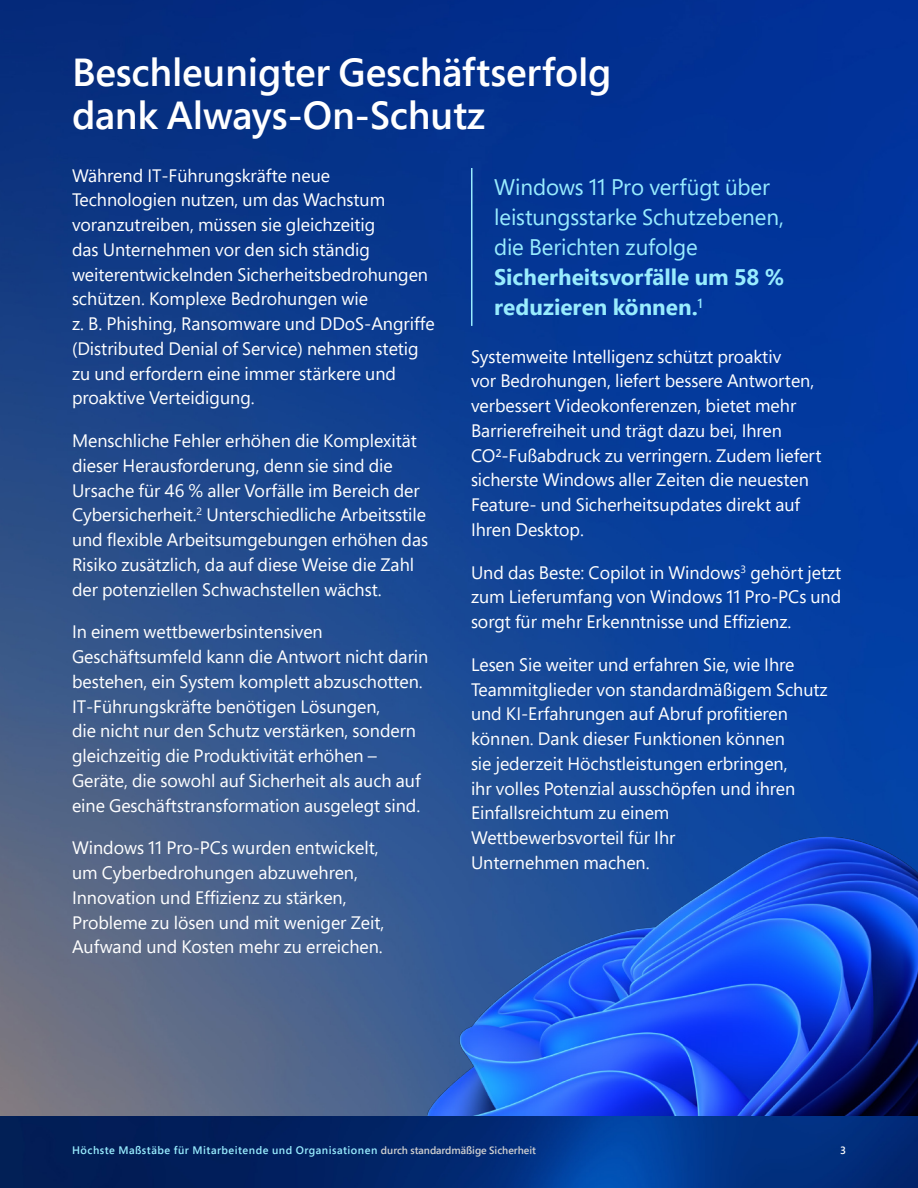
<style>
.page{position:relative;width:918px;height:1188px;background:#fff}
.page>*{position:absolute;margin:0;border:0;box-sizing:border-box;transform-origin:0 0}
.H2_-_Semibold_26___28_6{font:600 39px/42.9px "Segoe Pro";letter-spacing:-.005em;color:#fff}
.QUOTES_blue_-_15___20{font:22.5px/30px "Segoe Pro";letter-spacing:-.005em;color:#98ecfe}
.B2_-_Regular_12___18{font:18px/24.8px "Segoe Pro";color:#fff}
.t1{font:600 10.8px "Segoe Pro";letter-spacing:.045em;color:#98ecfe}
.t2{font:600 10.5px "Segoe Pro";color:#fff}
.s1{font-weight:700}
.s2{font-size:10.5px;color:#cfcfcf}
</style>
<div class="page">
<img style="left:0;top:0;width:918px;height:1116px">
<img style="left:0;top:1116px;width:918px;height:72px">
<img style="left:376px;top:758px;width:542px;height:358px">
<hr style="left:471px;top:168px;width:1px;height:158px;background:#98ecfe">
<p class="H2_-_Semibold_26___28_6" style="left:72px;top:50px;width:541px">Beschleunigter Geschäftserfolg dank Always-On-Schutz</p>
<p class="B2_-_Regular_12___18" style="left:72px;top:162px;width:364px">Während IT-Führungskräfte neue Technologien nutzen, um das Wachstum voranzutreiben, müssen sie gleichzeitig<br>das Unternehmen vor den sich ständig weiterentwickelnden Sicherheitsbedrohungen schützen. Komplexe Bedrohungen wie<br>z. B. Phishing, Ransomware und DDoS-Angriffe (Distributed Denial of Service) nehmen stetig zu und erfordern eine immer stärkere und proaktive Verteidigung.</p>
<p class="B2_-_Regular_12___18" style="left:72px;top:428px;width:358px">Menschliche Fehler erhöhen die Komplexität dieser Herausforderung, denn sie sind die Ursache für 46 % aller Vorfälle im Bereich der Cybersicherheit.<sup>2</sup> Unterschiedliche Arbeitsstile und flexible Arbeitsumgebungen erhöhen das Risiko zusätzlich, da auf diese Weise die Zahl der potenziellen Schwachstellen wächst.</p>
<p class="B2_-_Regular_12___18" style="left:72px;top:619px;width:358px">In einem wettbewerbsintensiven Geschäftsumfeld kann die Antwort nicht darin bestehen, ein System komplett abzuschotten.<br>IT-Führungskräfte benötigen Lösungen,<br>die nicht nur den Schutz verstärken, sondern gleichzeitig die Produktivität erhöhen – Geräte, die sowohl auf Sicherheit als auch auf eine Geschäftstransformation ausgelegt sind.</p>
<p class="B2_-_Regular_12___18" style="left:72px;top:835px;width:314px">Windows 11 Pro-PCs wurden entwickelt, um Cyberbedrohungen abzuwehren, Innovation und Effizienz zu stärken, Probleme zu lösen und mit weniger Zeit, Aufwand und Kosten mehr zu erreichen.</p>
<p class="QUOTES_blue_-_15___20" style="left:494px;top:172px;width:292px">Windows 11 Pro verfügt über leistungsstarke Schutzebenen, die Berichten zufolge<br><span class="s1">Sicherheitsvorfälle um 58 % reduzieren können.</span><sup>1</sup></p>
<p class="B2_-_Regular_12___18" style="left:471px;top:343px;width:352px">Systemweite Intelligenz schützt proaktiv<br>vor Bedrohungen, liefert bessere Antworten, verbessert Videokonferenzen, bietet mehr Barrierefreiheit und trägt dazu bei, Ihren CO²-Fußabdruck zu verringern. Zudem liefert sicherste Windows aller Zeiten die neuesten Feature- und Sicherheitsupdates direkt auf Ihren Desktop.</p>
<p class="B2_-_Regular_12___18" style="left:471px;top:559px;width:372px;text-align:justify">Und das Beste: Copilot in Windows<sup>3</sup> gehört jetzt zum Lieferumfang von Windows 11 Pro-PCs und sorgt für mehr Erkenntnisse und Effizienz.</p>
<p class="B2_-_Regular_12___18" style="left:471px;top:652px;width:358px">Lesen Sie weiter und erfahren Sie, wie Ihre Teammitglieder von standardmäßigem Schutz und KI-Erfahrungen auf Abruf profitieren können. Dank dieser Funktionen können<br>sie jederzeit Höchstleistungen erbringen,<br>ihr volles Potenzial ausschöpfen und ihren Einfallsreichtum zu einem<br>Wettbewerbsvorteil für Ihr<br>Unternehmen machen.</p>
<p class="t1" style="left:72px;top:1143px;width:466px">Höchste Maßstäbe für Mitarbeitende und Organisationen <span class="s2">durch standardmäßige Sicherheit</span></p>
<p class="t2" style="left:840px;top:1143px;width:7px">3</p>
</div>
